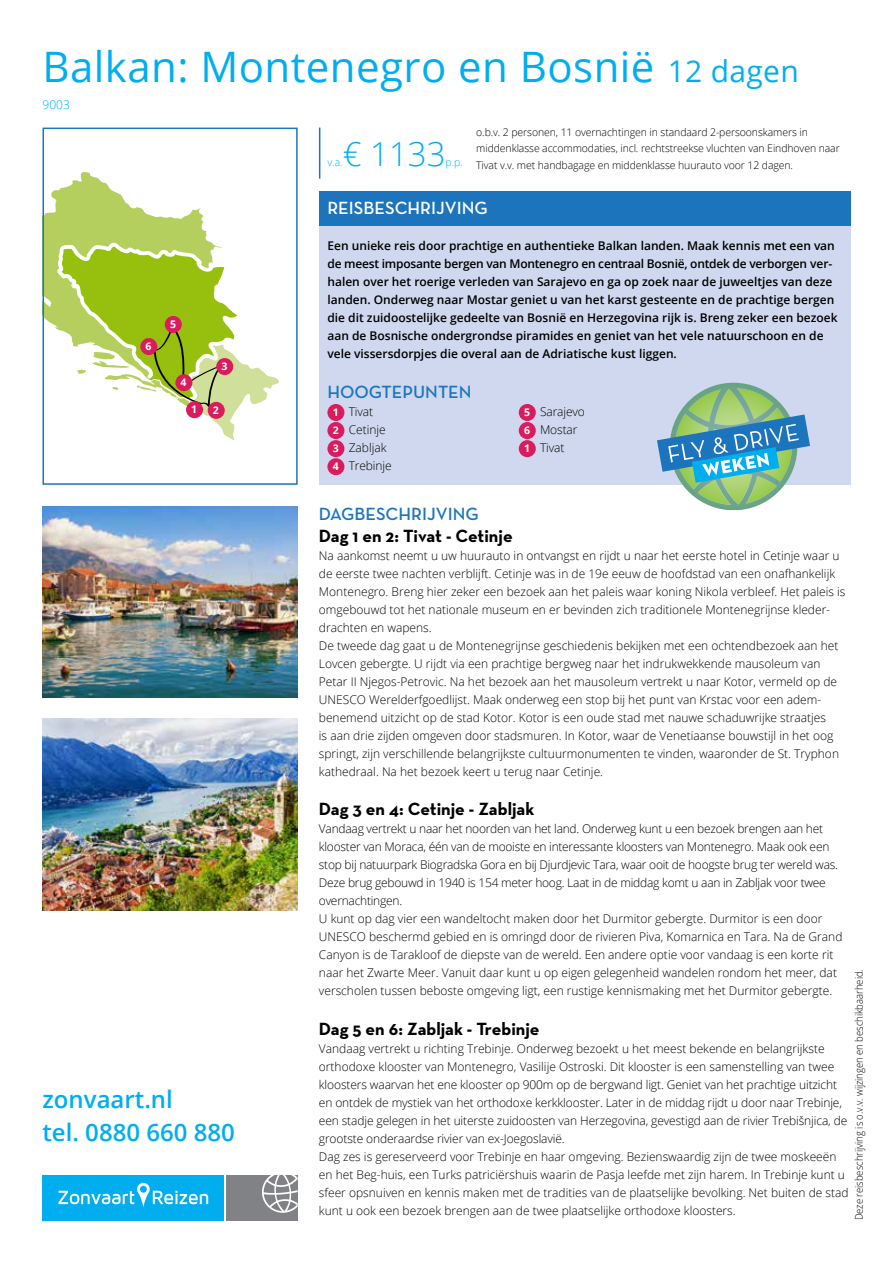
<style>
.page{position:relative;width:893px;height:1263px;background:#fff}
.page>*{position:absolute;margin:0;border:0;box-sizing:border-box;transform-origin:0 0}
.t1{font:42px "Open Sans";letter-spacing:.01em;color:#00aeef}
.t2{font:300 33px "Open Sans";color:#00aeef}
.t3{font:600 24px/32.7px "Open Sans";color:#00aeef}
.t4{font:700 18px "Neutraface Text";color:#000}
.t5{font:600 18px "Neutraface Text";color:#1c75bc}
.t6{font:600 18px "Neutraface Text";color:#fff}
.t7{font:300 12px/18px "Open Sans";color:#000}
.t8{font:600 12px/18px "Open Sans";color:#000}
.t9{font:300 12px "Open Sans";color:#00aeef}
.t10{font:300 10.5px/16.5px "Open Sans";letter-spacing:-.01em;color:#000}
.t11{font:300 10.5px "Open Sans";letter-spacing:-.01em;color:#000;scale:.9 1}
.t12{font:700 10.5px/18px "Open Sans";color:#fff;text-align:justify}
.t13{font:300 10.5px "Open Sans";color:#00aeef}
.s1{font-size:30px}
</style>
<div class="page">
<div style="left:319px;top:225px;width:531px;height:260px;background:#cfd8ee"></div>
<div style="left:319px;top:191px;width:531px;height:34px;background:#1c75bc"></div>
<img style="left:43px;top:506px;width:255px;height:191px">
<img style="left:43px;top:719px;width:255px;height:191px">
<div style="left:327px;top:404px;width:17px;height:17px;background:#da1c5c;border-radius:50%"></div>
<div style="left:519px;top:404px;width:17px;height:17px;background:#da1c5c;border-radius:50%"></div>
<div style="left:327px;top:422px;width:17px;height:17px;background:#da1c5c;border-radius:50%"></div>
<div style="left:327px;top:440px;width:17px;height:17px;background:#da1c5c;border-radius:50%"></div>
<div style="left:327px;top:458px;width:17px;height:17px;background:#da1c5c;border-radius:50%"></div>
<div style="left:519px;top:422px;width:17px;height:17px;background:#da1c5c;border-radius:50%"></div>
<div style="left:519px;top:440px;width:17px;height:17px;background:#da1c5c;border-radius:50%"></div>
<hr style="left:319px;top:128px;width:1px;height:51px;background:#1c75bc">
<div style="left:43px;top:1174px;width:181px;height:46px;background:#00aeef"></div>
<div style="left:227px;top:1174px;width:71px;height:46px;background:#808285"></div>
<svg style="left:58px;top:1183px;width:150px;height:24px"></svg>
<svg style="left:261px;top:1174px;width:37px;height:39px"></svg>
<svg style="left:46px;top:172px;width:233px;height:268px"></svg>
<div style="left:43px;top:128px;width:255px;height:357px;border:2px solid #1c75bc"></div>
<div style="left:186px;top:401px;width:17px;height:17px;background:#da1c5c;border-radius:50%"></div>
<div style="left:208px;top:402px;width:17px;height:17px;background:#da1c5c;border-radius:50%"></div>
<div style="left:216px;top:358px;width:17px;height:17px;background:#da1c5c;border-radius:50%"></div>
<div style="left:175px;top:374px;width:17px;height:17px;background:#da1c5c;border-radius:50%"></div>
<div style="left:165px;top:316px;width:17px;height:17px;background:#da1c5c;border-radius:50%"></div>
<div style="left:140px;top:338px;width:17px;height:17px;background:#da1c5c;border-radius:50%"></div>
<svg style="left:657px;top:383px;width:153px;height:127px"></svg>
<h1 class="t1" style="left:43px;top:38px;width:758px">Balkan: Montenegro en Bosnië <span class="s1">12 dagen</span></h1>
<p class="t9" style="left:43px;top:97px;width:29px">9003</p>
<p class="t12" style="left:146px;top:337px;width:7px">6</p>
<p class="t12" style="left:170px;top:315px;width:7px">5</p>
<p class="t12" style="left:181px;top:373px;width:7px">4</p>
<p class="t12" style="left:221px;top:357px;width:7px">3</p>
<p class="t12" style="left:191px;top:400px;width:7px">1</p>
<p class="t12" style="left:213px;top:401px;width:7px">2</p>
<h3 class="t3" style="left:43px;top:1082px;width:194px">zonvaart.nl<br>tel. 0880 660 880</h3>
<h2 class="t2" style="left:343px;top:131px;width:104px">€ 1133</h2>
<p class="t13" style="left:446px;top:155px;width:19px">p.p.</p>
<p class="t13" style="left:327px;top:155px;width:17px">v.a.</p>
<p class="t10" style="left:476px;top:123px;width:365px">o.b.v. 2 personen, 11 overnachtingen in standaard 2-persoonskamers in middenklasse accommodaties, incl. rechtstreekse vluchten van Eindhoven naar<br>Tivat v.v. met handbagage en middenklasse huurauto voor 12 dagen.</p>
<h3 class="t6" style="left:327px;top:196px;width:162px">REISBESCHRIJVING</h3>
<p class="t8" style="left:327px;top:236px;width:512px">Een unieke reis door prachtige en authentieke Balkan landen. Maak kennis met een van de meest imposante bergen van Montenegro en centraal Bosnië, ontdek de verborgen ver&shy;halen over het roerige verleden van Sarajevo en ga op zoek naar de juweeltjes van deze landen. Onderweg naar Mostar geniet u van het karst gesteente en de prachtige bergen die dit zuidoostelijke gedeelte van Bosnië en Herzegovina rijk is. Breng zeker een bezoek aan de Bosnische ondergrondse piramides en geniet van het vele natuurschoon en de vele vissersdorpjes die overal aan de Adriatische kust liggen.</p>
<h3 class="t5" style="left:327px;top:380px;width:133px">HOOGTEPUNTEN</h3>
<p class="t7" style="left:349px;top:402px;width:26px">Tivat</p>
<p class="t7" style="left:540px;top:402px;width:46px">Sarajevo</p>
<p class="t7" style="left:349px;top:420px;width:39px">Cetinje</p>
<p class="t7" style="left:540px;top:420px;width:39px">Mostar</p>
<p class="t7" style="left:349px;top:438px;width:40px">Zabljak</p>
<p class="t7" style="left:540px;top:438px;width:26px">Tivat</p>
<p class="t7" style="left:349px;top:456px;width:44px">Trebinje</p>
<h3 class="t5" style="left:319px;top:503px;width:161px">DAGBESCHRIJVING</h3>
<h3 class="t4" style="left:319px;top:524px;width:195px">Dag 1 en 2: Tivat - Cetinje</h3>
<p class="t7" style="left:319px;top:546px;width:528px">Na aankomst neemt u uw huurauto in ontvangst en rijdt u naar het eerste hotel in Cetinje waar u de eerste twee nachten verblijft. Cetinje was in de 19e eeuw de hoofdstad van een onafhankelijk Montenegro. Breng hier zeker een bezoek aan het paleis waar koning Nikola verbleef. Het paleis is omgebouwd tot het nationale museum en er bevinden zich traditionele Montenegrijnse kleder&shy;drachten en wapens.<br>De tweede dag gaat u de Montenegrijnse geschiedenis bekijken met een ochtendbezoek aan het Lovcen gebergte. U rijdt via een prachtige bergweg naar het indrukwekkende mausoleum van Petar II Njegos-Petrovic. Na het bezoek aan het mausoleum vertrekt u naar Kotor, vermeld op de UNESCO Werelderfgoedlijst. Maak onderweg een stop bij het punt van Krstac voor een adem&shy;benemend uitzicht op de stad Kotor. Kotor is een oude stad met nauwe schaduwrijke straatjes<br>is aan drie zijden omgeven door stadsmuren. In Kotor, waar de Venetiaanse bouwstijl in het oog springt, zijn verschillende belangrijkste cultuurmonumenten te vinden, waaronder de St. Tryphon kathedraal. Na het bezoek keert u terug naar Cetinje.</p>
<h3 class="t4" style="left:319px;top:798px;width:217px">Dag 3 en 4: Cetinje - Zabljak</h3>
<p class="t7" style="left:319px;top:820px;width:525px">Vandaag vertrekt u naar het noorden van het land. Onderweg kunt u een bezoek brengen aan het klooster van Moraca, één van de mooiste en interessante kloosters van Montenegro. Maak ook een stop bij natuurpark Biogradska Gora en bij Djurdjevic Tara, waar ooit de hoogste brug ter wereld was.<br>Deze brug gebouwd in 1940 is 154 meter hoog. Laat in de middag komt u aan in Zabljak voor twee overnachtingen.<br>U kunt op dag vier een wandeltocht maken door het Durmitor gebergte. Durmitor is een door UNESCO beschermd gebied en is omringd door de rivieren Piva, Komarnica en Tara. Na de Grand Canyon is de Tarakloof de diepste van de wereld. Een andere optie voor vandaag is een korte rit naar het Zwarte Meer. Vanuit daar kunt u op eigen gelegenheid wandelen rondom het meer, dat verscholen tussen beboste omgeving ligt, een rustige kennismaking met het Durmitor gebergte.</p>
<h3 class="t4" style="left:319px;top:1017px;width:222px">Dag 5 en 6: Zabljak - Trebinje</h3>
<p class="t7" style="left:319px;top:1039px;width:531px">Vandaag vertrekt u richting Trebinje. Onderweg bezoekt u het meest bekende en belangrijkste orthodoxe klooster van Montenegro, Vasilije Ostroski. Dit klooster is een samenstelling van twee kloosters waarvan het ene klooster op 900m op de bergwand ligt. Geniet van het prachtige uitzicht en ontdek de mystiek van het orthodoxe kerkklooster. Later in de middag rijdt u door naar Trebinje, een stadje gelegen in het uiterste zuidoosten van Herzegovina, gevestigd aan de rivier Trebišnjica, de grootste onderaardse rivier van ex-Joegoslavië.<br>Dag zes is gereserveerd voor Trebinje en haar omgeving. Bezienswaardig zijn de twee moskeeën en het Beg-huis, een Turks patriciërshuis waarin de Pasja leefde met zijn harem. In Trebinje kunt u sfeer opsnuiven en kennis maken met de tradities van de plaatselijke bevolking. Net buiten de stad kunt u ook een bezoek brengen aan de twee plaatselijke orthodoxe kloosters.</p>
<p class="t12" style="left:333px;top:403px;width:7px">1</p>
<p class="t12" style="left:524px;top:403px;width:7px">5</p>
<p class="t12" style="left:333px;top:421px;width:7px">2<br>3<br>4</p>
<p class="t12" style="left:524px;top:421px;width:7px">6<br>1</p>
<p class="t11" style="left:852px;top:1220px;width:280px;rotate:-90deg">Deze reisbeschrijving is o.v.v. wijzingen en beschikbaarheid.</p>
</div>
